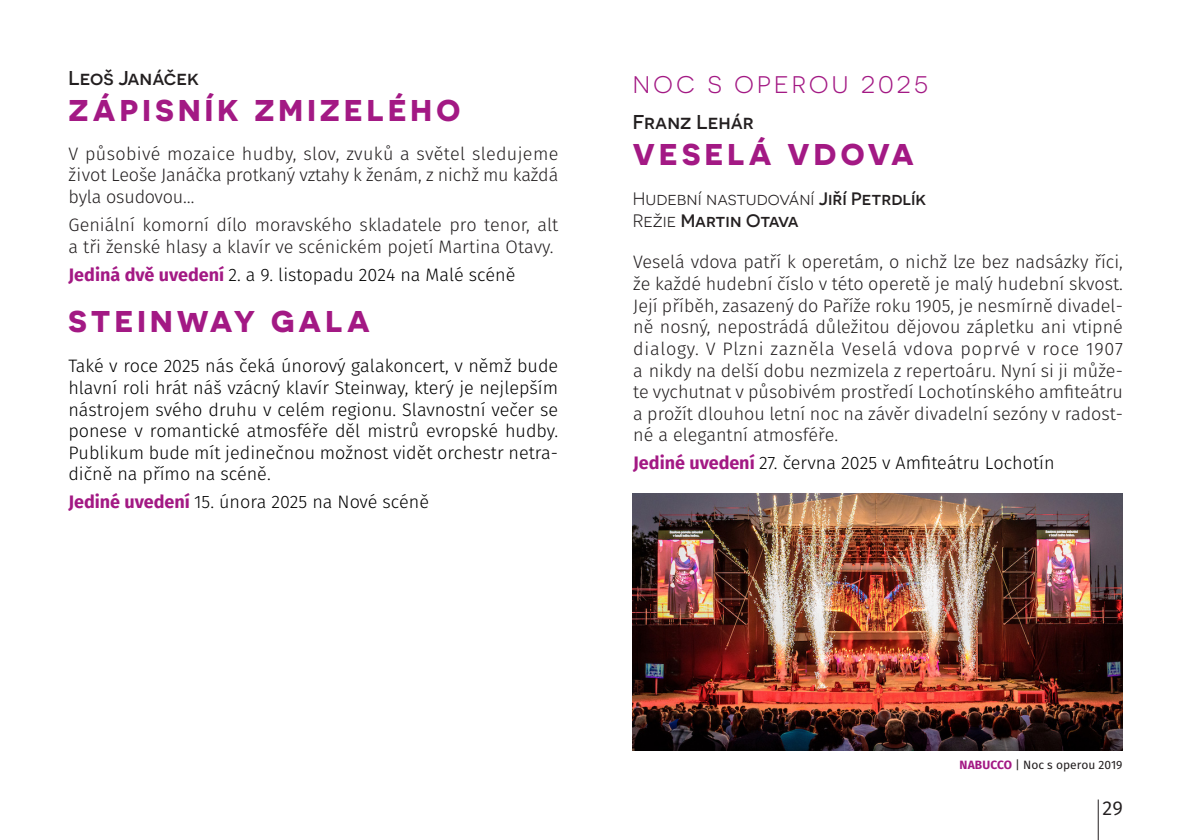
<style>
.page{position:relative;width:1191px;height:840px;background:#fff}
.page>*{position:absolute;margin:0;border:0;box-sizing:border-box;transform-origin:0 0}
.t1{font:700 30px "Novecentosanswide";letter-spacing:.14em;color:#a31984}
.t2{font:24px "Novecentosanswide";letter-spacing:.14em;color:#a31984}
.t3{font:500 20px "Novecentosanswide";color:#231f20}
.t4{font:20px "Fira Sans";color:#231f20}
.t5{font:300 18px/21.6px "Fira Sans";color:#231f20;text-align:justify}
.t6{font:300 18px/21.6px "Fira Sans";color:#000;text-align:justify}
.t7{font:18px "Novecentosanswide";color:#231f20}
.t8{font:500 18px "Novecentosanswide";color:#231f20}
.t9{font:12px "Fira Sans";color:#231f20}
.s1{font-weight:700;color:#a31984}
.s2{font-weight:500}
.s3{font-weight:400}
</style>
<div class="page">
<hr style="left:1097px;top:799px;width:1px;height:40px;background:#231f20">
<img style="left:633px;top:493px;width:490px;height:257px">
<p class="t3" style="left:69px;top:66px;width:132px">Leoš Janáček</p>
<p class="t1" style="left:69px;top:92px;width:393px">ZÁPISNÍK ZMIZELÉHO</p>
<p class="t5" style="left:69px;top:143px;width:491px">V působivé mozaice hudby, slov, zvuků a světel sledujeme život Leoše Janáčka protkaný vztahy k ženám, z nichž mu každá byla osudovou…</p>
<p class="t5" style="left:69px;top:214px;width:491px">Geniální komorní dílo moravského skladatele pro tenor, alt a tři ženské hlasy a klavír ve scénickém pojetí Martina Otavy.</p>
<p class="t6" style="left:69px;top:263px;width:448px"><span class="s1">Jediná dvě uvedení</span> 2. a 9. listopadu 2024 na Malé scéně</p>
<p class="t1" style="left:68px;top:302px;width:303px">STEINWAY GALA</p>
<p class="t6" style="left:68px;top:355px;width:491px">Také v roce 2025 nás čeká únorový galakoncert, v němž bude hlavní roli hrát náš vzácný klavír Steinway, který je nejlepším nástrojem svého druhu v celém regionu. Slavnostní večer se ponese v romantické atmosféře děl mistrů evropské hudby.<br>Publikum bude mít jedinečnou možnost vidět orchestr netra&shy;dičně na přímo na scéně.</p>
<p class="t6" style="left:68px;top:491px;width:362px"><span class="s1">Jediné uvedení</span> 15. února 2025 na Nové scéně</p>
<p class="t2" style="left:633px;top:70px;width:297px">NOC S OPEROU 2025</p>
<p class="t3" style="left:633px;top:110px;width:122px">Franz Lehár</p>
<p class="t1" style="left:633px;top:135px;width:282px">VESELÁ VDOVA</p>
<p class="t7" style="left:633px;top:189px;width:295px">Hudební nastudování <span class="s2">Jiří Petrdlík</span></p>
<p class="t8" style="left:633px;top:210px;width:167px"><span class="s3">Režie</span> Martin Otava</p>
<p class="t5" style="left:633px;top:251px;width:491px">Veselá vdova patří k operetám, o nichž lze bez nadsázky říci, že každé hudební číslo v této operetě je malý hudební skvost.<br>Její příběh, zasazený do Paříže roku 1905, je nesmírně divadel&shy;ně nosný, nepostrádá důležitou dějovou zápletku ani vtipné dialogy. V Plzni zazněla Veselá vdova poprvé v roce 1907 a nikdy na delší dobu nezmizela z repertoáru. Nyní si ji může&shy;te vychutnat v působivém prostředí Lochotínského amfiteátru a prožít dlouhou letní noc na závěr divadelní sezóny v radost&shy;né a elegantní atmosféře.</p>
<p class="t6" style="left:633px;top:452px;width:423px"><span class="s1">Jediné uvedení</span> 27. června 2025 v Amfiteátru Lochotín</p>
<p class="t9" style="left:959px;top:756px;width:164px"><span class="s1">NABUCCO</span> | Noc s operou 2019</p>
<p class="t4" style="left:1102px;top:793px;width:22px">29</p>
</div>
